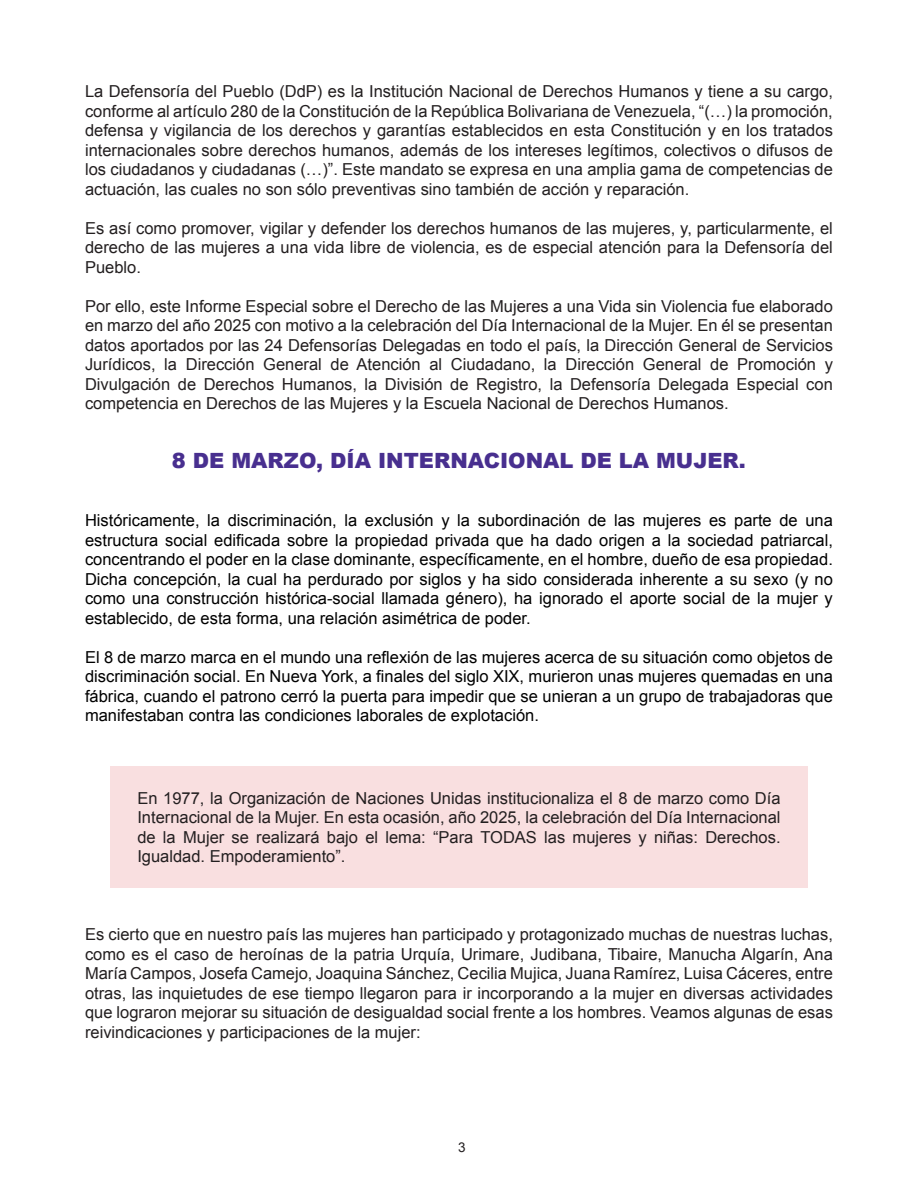
<style>
.page{position:relative;width:918px;height:1188px;background:#fff}
.page>*{position:absolute;margin:0;border:0;box-sizing:border-box;transform-origin:0 0}
.t1{font:900 21px "Arial";color:#482f8f}
.t2{font:16.5px/19.5px "Arial";color:#231f20;text-align:justify}
.t3{font:16.5px/19.5px "Arial";color:#000;text-align:justify}
.t4{font:13.5px "Arial";color:#231f20}
</style>
<div class="page">
<div style="left:110px;top:766px;width:698px;height:122px;background:#f9dfe0"></div>
<p class="t2" style="left:85px;top:82px;width:749px">La Defensoría del Pueblo (DdP) es la Institución Nacional de Derechos Humanos y tiene a su cargo, conforme al artículo 280 de la Constitución de la República Bolivariana de Venezuela, “(…) la promoción, defensa y vigilancia de los derechos y garantías establecidos en esta Constitución y en los tratados internacionales sobre derechos humanos, además de los intereses legítimos, colectivos o difusos de los ciudadanos y ciudadanas (…)”. Este mandato se expresa en una amplia gama de competencias de actuación, las cuales no son sólo preventivas sino también de acción y reparación.</p>
<p class="t2" style="left:85px;top:218px;width:749px">Es así como promover, vigilar y defender los derechos humanos de las mujeres, y, particularmente, el derecho de las mujeres a una vida libre de violencia, es de especial atención para la Defensoría del Pueblo.</p>
<p class="t2" style="left:85px;top:296px;width:749px">Por ello, este Informe Especial sobre el Derecho de las Mujeres a una Vida sin Violencia fue elaborado en marzo del año 2025 con motivo a la celebración del Día Internacional de la Mujer. En él se presentan datos aportados por las 24 Defensorías Delegadas en todo el país, la Dirección General de Servicios Jurídicos, la Dirección General de Atención al Ciudadano, la Dirección General de Promoción y Divulgación de Derechos Humanos, la División de Registro, la Defensoría Delegada Especial con competencia en Derechos de las Mujeres y la Escuela Nacional de Derechos Humanos.</p>
<p class="t1" style="left:172px;top:445px;width:575px">8 DE MARZO, DÍA INTERNACIONAL DE LA MUJER.</p>
<p class="t3" style="left:85px;top:511px;width:749px">Históricamente, la discriminación, la exclusión y la subordinación de las mujeres es parte de una estructura social edificada sobre la propiedad privada que ha dado origen a la sociedad patriarcal, concentrando el poder en la clase dominante, específicamente, en el hombre, dueño de esa propiedad.<br>Dicha concepción, la cual ha perdurado por siglos y ha sido considerada inherente a su sexo (y no como una construcción histórica-social llamada género), ha ignorado el aporte social de la mujer y establecido, de esta forma, una relación asimétrica de poder.</p>
<p class="t3" style="left:85px;top:647px;width:749px">El 8 de marzo marca en el mundo una reflexión de las mujeres acerca de su situación como objetos de discriminación social. En Nueva York, a finales del siglo XIX, murieron unas mujeres quemadas en una fábrica, cuando el patrono cerró la puerta para impedir que se unieran a un grupo de trabajadoras que manifestaban contra las condiciones laborales de explotación.</p>
<p class="t2" style="left:137px;top:788px;width:645px">En 1977, la Organización de Naciones Unidas institucionaliza el 8 de marzo como Día Internacional de la Mujer. En esta ocasión, año 2025, la celebración del Día Internacional de la Mujer se realizará bajo el lema: “Para TODAS las mujeres y niñas: Derechos.<br>Igualdad. Empoderamiento”.</p>
<p class="t2" style="left:85px;top:925px;width:749px">Es cierto que en nuestro país las mujeres han participado y protagonizado muchas de nuestras luchas, como es el caso de heroínas de la patria Urquía, Urimare, Judibana, Tibaire, Manucha Algarín, Ana María Campos, Josefa Camejo, Joaquina Sánchez, Cecilia Mujica, Juana Ramírez, Luisa Cáceres, entre otras, las inquietudes de ese tiempo llegaron para ir incorporando a la mujer en diversas actividades que lograron mejorar su situación de desigualdad social frente a los hombres. Veamos algunas de esas reivindicaciones y participaciones de la mujer:</p>
<p class="t4" style="left:458px;top:1139px;width:9px">3</p>
</div>
